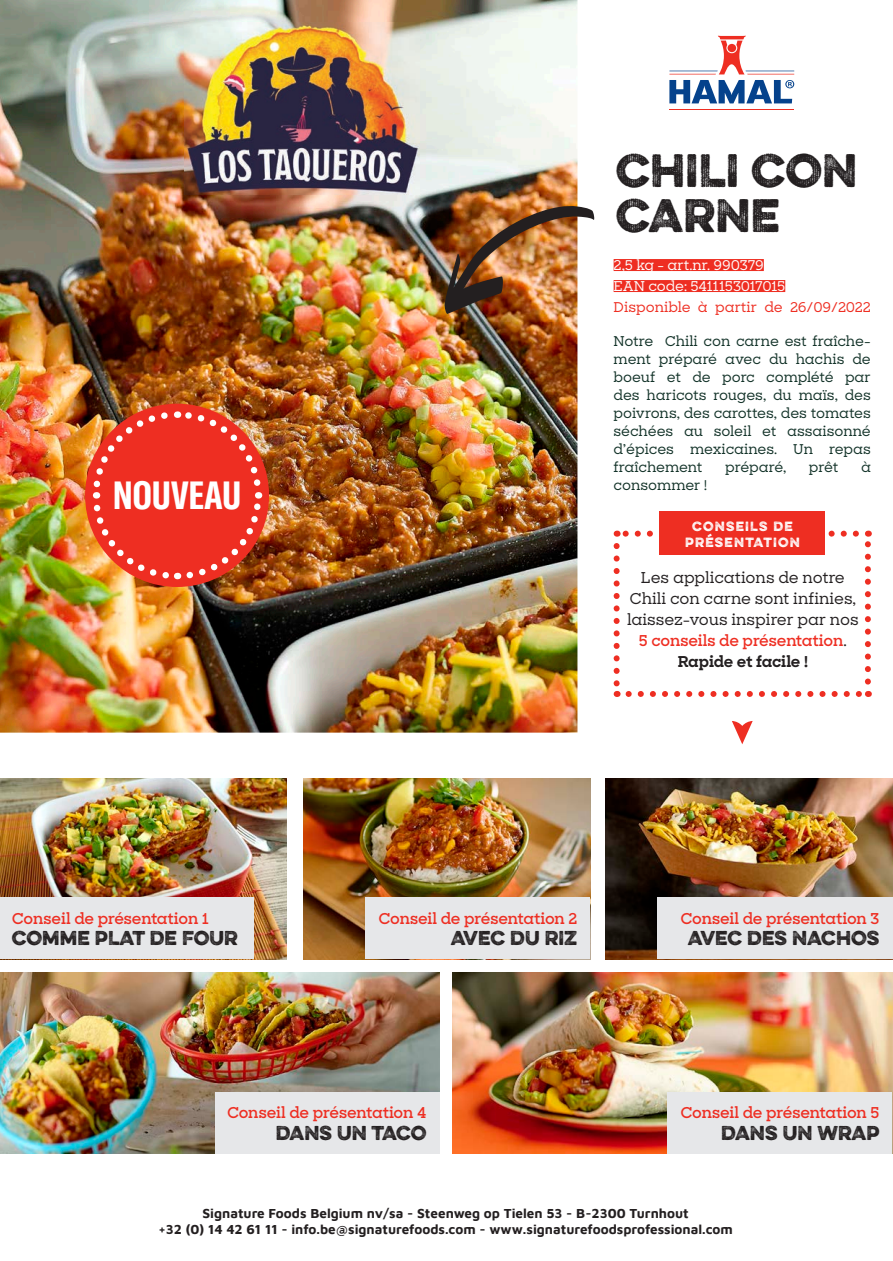
<style>
.page{position:relative;width:893px;height:1261px;background:#fff}
.page>*{position:absolute;margin:0;border:0;box-sizing:border-box;transform-origin:0 0}
.t1{font:42px/45px "Eveleth";color:#231f20}
.t2{font:700 extra-condensed 38.85px "GT America";color:#fff}
.t3{font:18px "Eveleth";color:#231f20}
.t4{font:500 15px/21px "Sharp Slab";letter-spacing:-.005em;color:#231f20;text-align:center}
.t5{font:600 15px "Sharp Slab";letter-spacing:-.005em;color:#ee2e22}
.t6{font:500 13.5px/18px "Sharp Slab";letter-spacing:-.005em;color:#123228;text-align:justify}
.t7{font:13.5px/16.8px "Maven Pro";color:#231f20;text-align:center}
.t8{font:500 13.5px/21px "Sharp Slab";letter-spacing:-.01em;color:#fff}
.t9{font:500 13.5px "Sharp Slab";color:#ee2e22}
.t10{font:12px/16.5px "Eveleth";letter-spacing:.1em;color:#fff;text-align:center}
.s1{font-weight:600;color:#ee2e22}
.s2{font-weight:700}
</style>
<div class="page">
<img style="left:303px;top:778px;width:287px;height:181px">
<img style="left:605px;top:778px;width:288px;height:181px">
<img style="left:0;top:973px;width:439px;height:181px">
<img style="left:452px;top:973px;width:441px;height:181px">
<img style="left:0;top:778px;width:286px;height:181px">
<img style="left:0;top:0;width:577px;height:733px">
<img style="left:444px;top:206px;width:150px;height:108px">
<div style="left:614px;top:259px;width:150px;height:12px;background:#ee2e22"></div>
<div style="left:614px;top:280px;width:171px;height:12px;background:#ee2e22"></div>
<img style="left:184px;top:22px;width:236px;height:173px">
<div style="left:0;top:897px;width:253px;height:62px;background:#e6e7e9"></div>
<div style="left:366px;top:897px;width:224px;height:62px;background:#e6e7e9"></div>
<div style="left:668px;top:1092px;width:224px;height:62px;background:#e6e7e9"></div>
<div style="left:657px;top:897px;width:235px;height:62px;background:#e6e7e9"></div>
<div style="left:215px;top:1092px;width:224px;height:62px;background:#e6e7e9"></div>
<svg style="left:629px;top:691px;width:233px;height:6px"></svg>
<svg style="left:614px;top:546px;width:6px;height:151px"></svg>
<svg style="left:865px;top:531px;width:6px;height:151px"></svg>
<svg style="left:617px;top:531px;width:239px;height:6px"></svg>
<div style="left:660px;top:511px;width:165px;height:44px;background:#ee2e22"></div>
<svg style="left:732px;top:721px;width:21px;height:23px"></svg>
<svg style="left:669px;top:36px;width:125px;height:38px"></svg>
<hr style="left:747px;top:74px;width:47px;height:1px;background:#ee2e22">
<hr style="left:669px;top:74px;width:47px;height:1px;background:#ee2e22">
<svg style="left:669px;top:80px;width:125px;height:23px"></svg>
<hr style="left:669px;top:109px;width:125px;height:1px;background:#ee2e22">
<svg style="left:89px;top:408px;width:176px;height:175px;background:#e5422f"></svg>
<h1 class="t1" style="left:616px;top:147px;width:243px">CHILI CON<br>CARNE</h1>
<h2 class="t2" style="left:113px;top:472px;width:130px">NOUVEAU</h2>
<p class="t8" style="left:614px;top:254px;width:173px">2,5 kg - art.nr. 990379<br>EAN code: 5411153017015</p>
<p class="t9" style="left:614px;top:297px;width:259px">Disponible à partir de 26/09/2022</p>
<p class="t6" style="left:614px;top:332px;width:259px">Notre Chili con carne est fraîche&shy;ment préparé avec du hachis de boeuf et de porc complété par des haricots rouges, du maïs, des poivrons, des carottes, des tomates séchées au soleil et assaisonné d’épices mexicaines. Un repas fraîchement</p>
<p class="t6" style="left:725px;top:458px;width:63px">préparé,</p>
<p class="t6" style="left:809px;top:458px;width:31px">prêt</p>
<p class="t6" style="left:861px;top:458px;width:11px">à</p>
<p class="t6" style="left:614px;top:476px;width:95px">consommer !</p>
<p class="t10" style="left:685px;top:518px;width:116px">CONSEILS DE<br>PRÉSENTATION</p>
<p class="t4" style="left:627px;top:567px;width:233px">Les applications de notre<br>Chili con carne sont infinies, laissez-vous inspirer par nos<br><span class="s1">5 conseils de présentation</span>.<br><span class="s2">Rapide et facile !</span></p>
<p class="t5" style="left:12px;top:907px;width:198px">Conseil de présentation 1</p>
<h3 class="t3" style="left:12px;top:924px;width:228px">COMME PLAT DE FOUR</h3>
<p class="t5" style="left:378px;top:907px;width:200px">Conseil de présentation 2</p>
<h3 class="t3" style="left:451px;top:924px;width:128px">AVEC DU RIZ</h3>
<p class="t5" style="left:680px;top:907px;width:200px">Conseil de présentation 3</p>
<h3 class="t3" style="left:688px;top:924px;width:193px">AVEC DES NACHOS</h3>
<p class="t5" style="left:227px;top:1102px;width:201px">Conseil de présentation 4</p>
<h3 class="t3" style="left:276px;top:1119px;width:152px">DANS UN TACO</h3>
<p class="t5" style="left:680px;top:1102px;width:200px">Conseil de présentation 5</p>
<h3 class="t3" style="left:721px;top:1119px;width:160px">DANS UN WRAP</h3>
<p class="t7" style="left:158px;top:1204px;width:576px">Signature Foods Belgium nv/sa - Steenweg op Tielen 53 - B-2300 Turnhout<br>+32 (0) 14 42 61 11 - info.be@signaturefoods.com - www.signaturefoodsprofessional.com</p>
</div>
